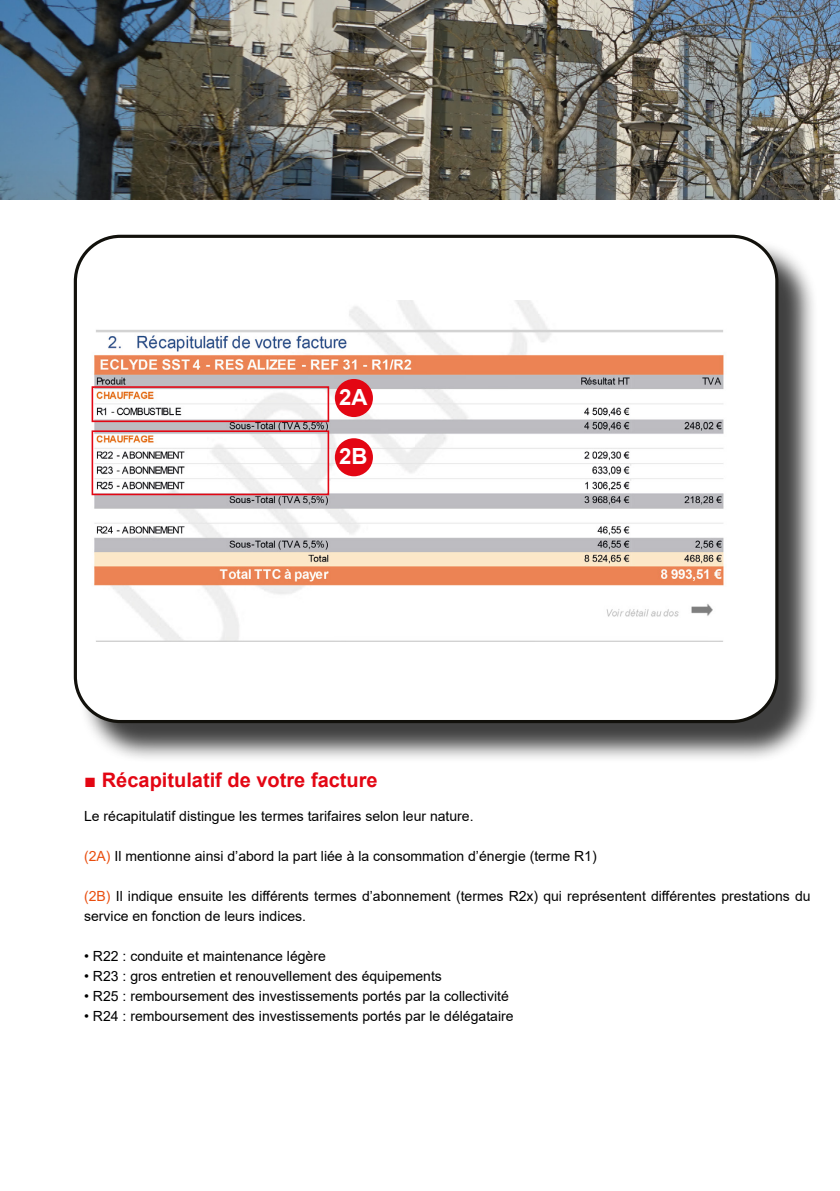
<style>
.page{position:relative;width:840px;height:1191px;background:#fff}
.page>*{position:absolute;margin:0;border:0;box-sizing:border-box;transform-origin:0 0}
.t1{font:700 22.2px "Arial";color:#fff}
.t2{font:700 20px "Arial";color:#e30613}
.t3{font:14px/20px "Arial";color:#000}
.s1{color:#e94e0f}
</style>
<div class="page">
<img style="left:0;top:0;width:839px;height:200px">
<div style="left:78px;top:239px;width:740px;height:524px;background:#000;opacity:.75"></div>
<div style="left:75px;top:236px;width:701px;height:485px;background:#fff;border-radius:45px"></div>
<div style="left:74px;top:235px;width:704px;height:488px;border:3px solid #12110c;border-radius:45px"></div>
<img style="left:91px;top:300px;width:633px;height:341px">
<div style="left:91px;top:386px;width:238px;height:36px;border:2px solid #e30613"></div>
<div style="left:91px;top:430px;width:238px;height:65px;border:2px solid #e30613"></div>
<div style="left:334px;top:379px;width:39px;height:38px;background:#e30613;border-radius:50%"></div>
<div style="left:334px;top:438px;width:39px;height:38px;background:#e30613;border-radius:50%"></div>
<h1 class="t1" style="left:339px;top:381px;width:30px">2A</h1>
<h1 class="t1" style="left:339px;top:441px;width:30px">2B</h1>
<h2 class="t2" style="left:84px;top:765px;width:295px">■ Récapitulatif de votre facture</h2>
<p class="t3" style="left:84px;top:805px;width:391px">Le récapitulatif distingue les termes tarifaires selon leur nature.</p>
<p class="t3" style="left:84px;top:845px;width:513px"><span class="s1">(2A)</span> Il mentionne ainsi d’abord la part liée à la consommation d’énergie (terme R1)</p>
<p class="t3" style="left:84px;top:885px;width:727px"><span class="s1">(2B)</span> Il indique ensuite les différents termes d’abonnement (termes R2x) qui représentent différentes prestations du service en fonction de leurs indices.</p>
<p class="t3" style="left:84px;top:945px;width:243px">• R22 : conduite et maintenance légère</p>
<p class="t3" style="left:84px;top:965px;width:359px">• R23 : gros entretien et renouvellement des équipements</p>
<p class="t3" style="left:84px;top:985px;width:426px">• R25 : remboursement des investissements portés par la collectivité</p>
<p class="t3" style="left:84px;top:1005px;width:430px">• R24 : remboursement des investissements portés par le délégataire</p>
</div>
